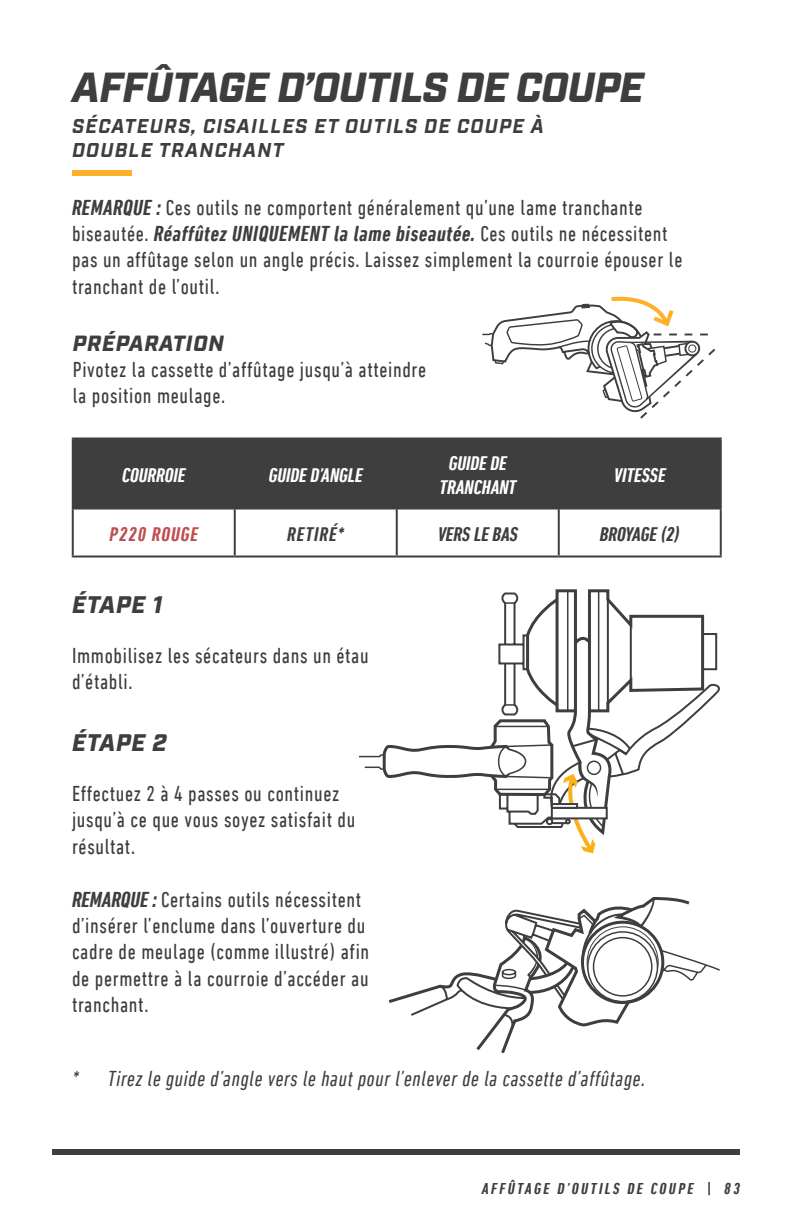
<style>
.page{position:relative;width:792px;height:1224px;background:#fff}
.page>*{position:absolute;margin:0;border:0;box-sizing:border-box;transform-origin:0 0}
.t1{font:italic 900 42px "Industry";letter-spacing:-.015em;color:#3e3e3f}
.t2{font:italic 900 24px "Industry";letter-spacing:.03em;color:#3e3e3f}
.t3{font:condensed 22px/26.4px "DIN Next LT Pro";letter-spacing:.03em;color:#3e3e3f}
.t4{font:italic condensed 22px "DIN Next LT Pro";letter-spacing:.03em;color:#3e3e3f}
.t5{font:italic 900 22px "Industry";letter-spacing:.035em;color:#3e3e3f}
.t6{font:italic 700 20px/24px "Industry";letter-spacing:.06em;color:#3e3e3f}
.t7{font:italic 700 condensed 20px/24px "DIN Next LT Pro";color:#fff;text-align:center}
.t8{font:italic 700 condensed 20px "DIN Next LT Pro";color:#3e3e3f}
.t9{font:italic 700 condensed 20px "DIN Next LT Pro";letter-spacing:.05em;color:#bd4e52}
.t10{font:italic 700 condensed 16px "DIN Next LT Pro";color:#3e3e3f}
.s1{font-weight:700;font-style:italic}
</style>
<div class="page">
<div style="left:52px;top:1149px;width:688px;height:6px;background:#3e3e3f"></div>
<div style="left:72px;top:170px;width:60px;height:6px;background:#feb127"></div>
<svg style="left:359px;top:589px;width:361px;height:264px"></svg>
<svg style="left:389px;top:897px;width:331px;height:156px"></svg>
<div style="left:74px;top:440px;width:646px;height:70px;background:#3e3e3f"></div>
<hr style="left:72px;top:438px;width:163px;height:2px;background:#3e3e3f">
<hr style="left:72px;top:440px;width:2px;height:70px;background:#3e3e3f">
<hr style="left:235px;top:438px;width:162px;height:2px;background:#3e3e3f">
<hr style="left:234px;top:440px;width:2px;height:70px;background:#3e3e3f">
<hr style="left:397px;top:438px;width:162px;height:2px;background:#3e3e3f">
<hr style="left:396px;top:440px;width:2px;height:70px;background:#3e3e3f">
<hr style="left:559px;top:438px;width:163px;height:2px;background:#3e3e3f">
<hr style="left:558px;top:440px;width:2px;height:70px;background:#3e3e3f">
<hr style="left:720px;top:440px;width:2px;height:70px;background:#3e3e3f">
<hr style="left:72px;top:510px;width:2px;height:46px;background:#3e3e3f">
<hr style="left:234px;top:510px;width:2px;height:46px;background:#3e3e3f">
<hr style="left:396px;top:510px;width:2px;height:46px;background:#3e3e3f">
<hr style="left:558px;top:510px;width:2px;height:46px;background:#3e3e3f">
<hr style="left:720px;top:510px;width:2px;height:46px;background:#3e3e3f">
<hr style="left:72px;top:556px;width:163px;height:2px;background:#3e3e3f">
<hr style="left:235px;top:556px;width:162px;height:2px;background:#3e3e3f">
<hr style="left:397px;top:556px;width:162px;height:2px;background:#3e3e3f">
<hr style="left:559px;top:556px;width:163px;height:2px;background:#3e3e3f">
<svg style="left:482px;top:296px;width:234px;height:123px"></svg>
<h1 class="t1" style="left:72px;top:62px;width:573px">AFFÛTAGE D’OUTILS DE COUPE</h1>
<h3 class="t6" style="left:72px;top:115px;width:473px">SÉCATEURS, CISAILLES ET OUTILS DE COUPE À<br>DOUBLE TRANCHANT</h3>
<p class="t3" style="left:72px;top:194px;width:612px"><span class="s1">REMARQUE :</span> Ces outils ne comportent généralement qu’une lame tranchante biseautée. <span class="s1">Réaffûtez UNIQUEMENT la lame biseautée.</span> Ces outils ne nécessitent pas un affûtage selon un angle précis. Laissez simplement la courroie épouser le tranchant de l’outil.</p>
<p class="t5" style="left:73px;top:330px;width:152px">PRÉPARATION</p>
<p class="t3" style="left:73px;top:356px;width:355px">Pivotez la cassette d’affûtage jusqu’à atteindre la position meulage.</p>
<h4 class="t7" style="left:122px;top:463px;width:65px">COURROIE</h4>
<h4 class="t7" style="left:269px;top:463px;width:96px">GUIDE D’ANGLE</h4>
<h4 class="t7" style="left:439px;top:451px;width:78px">GUIDE DE<br>TRANCHANT</h4>
<h4 class="t7" style="left:614px;top:463px;width:53px">VITESSE</h4>
<h4 class="t9" style="left:110px;top:522px;width:90px">P220 ROUGE</h4>
<h4 class="t8" style="left:287px;top:522px;width:59px">RETIRÉ*</h4>
<h4 class="t8" style="left:438px;top:522px;width:82px">VERS LE BAS</h4>
<h4 class="t8" style="left:600px;top:522px;width:81px">BROYAGE (2)</h4>
<h2 class="t2" style="left:72px;top:590px;width:92px">ÉTAPE 1</h2>
<p class="t3" style="left:72px;top:642px;width:298px">Immobilisez les sécateurs dans un étau d’établi.</p>
<h2 class="t2" style="left:72px;top:728px;width:96px">ÉTAPE 2</h2>
<p class="t3" style="left:72px;top:780px;width:285px">Effectuez 2 à 4 passes ou continuez jusqu’à ce que vous soyez satisfait du résultat.</p>
<p class="t3" style="left:72px;top:886px;width:299px"><span class="s1">REMARQUE :</span> Certains outils nécessitent d’insérer l’enclume dans l’ouverture du cadre de meulage (comme illustré) afin de permettre à la courroie d’accéder au tranchant.</p>
<p class="t4" style="left:72px;top:1066px;width:575px">* Tirez le guide d’angle vers le haut pour l’enlever de la cassette d’affûtage.</p>
<p class="t10" style="left:482px;top:1179px;width:19px">Affûtage</p>
<p class="t10" style="left:557px;top:1179px;width:24px">d’outils</p>
<p class="t10" style="left:628px;top:1179px;width:33px">de coupe</p>
<p class="t10" style="left:707px;top:1179px;width:35px">| 83</p>
</div>
